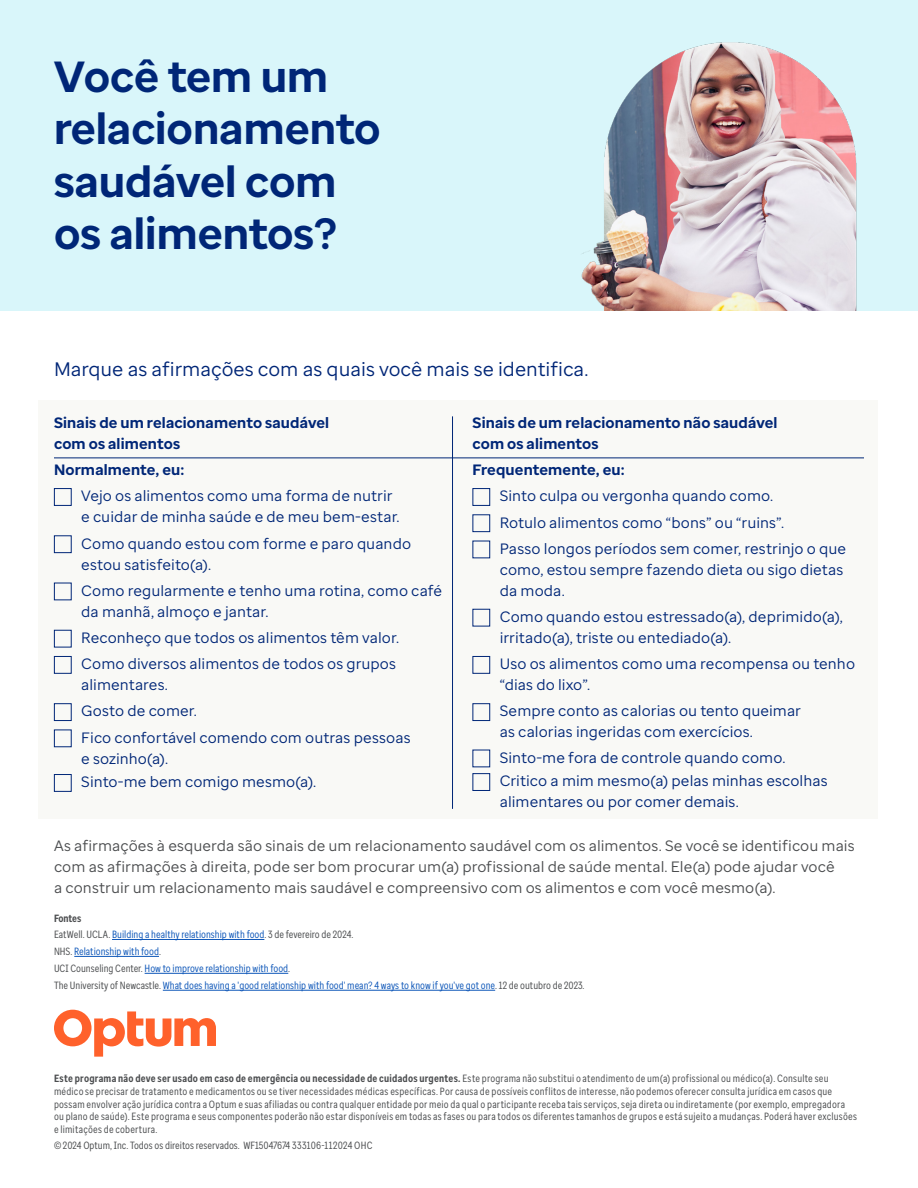
<style>
.page{position:relative;width:918px;height:1188px;background:#fff}
.page>*{position:absolute;margin:0;border:0;box-sizing:border-box;transform-origin:0 0}
.t1{font:700 43.5px/52.2px "Enterprise Sans";color:#002677}
.t2{font:19.5px "Enterprise Sans";color:#002677}
.Arial-Body{font:15px/21px "Enterprise Sans";letter-spacing:.005em;color:#002677}
.Body{font:15px/21px "Enterprise Sans";letter-spacing:.005em;color:#4b4d4f}
.Arial-Body-2{font:700 15px/21px "Enterprise Sans";letter-spacing:.01em;color:#002677}
.t3{font:10.5px/12.6px "Enterprise Sans Cond";letter-spacing:.02em;color:#4b4d4f}
.t4{font:10.5px "Enterprise Sans Cond";color:#0c55b8}
.t5{font:10.5px "Enterprise Sans Cond";color:#4b4d4f}
.t6{font:700 10.5px "Enterprise Sans Cond";letter-spacing:-.01em;color:#4b4d4f}
.s1{color:#4b4d4f}
.s2{font-weight:700}
</style>
<div class="page">
<div style="left:39px;top:401px;width:839px;height:418px;background:#f9f9f6"></div>
<div style="left:0;top:0;width:918px;height:310px;background:#d9f6fa"></div>
<svg style="left:54px;top:1010px;width:162px;height:47px"></svg>
<img style="left:581px;top:42px;width:276px;height:268px">
<div style="left:54px;top:488px;width:18px;height:18px;border:1px solid #002677"></div>
<div style="left:54px;top:535px;width:18px;height:18px;border:1px solid #002677"></div>
<div style="left:54px;top:583px;width:18px;height:17px;border:1px solid #002677"></div>
<div style="left:54px;top:630px;width:18px;height:17px;border:1px solid #002677"></div>
<div style="left:54px;top:656px;width:18px;height:18px;border:1px solid #002677"></div>
<div style="left:54px;top:703px;width:18px;height:18px;border:1px solid #002677"></div>
<div style="left:54px;top:730px;width:18px;height:17px;border:1px solid #002677"></div>
<div style="left:54px;top:774px;width:18px;height:18px;border:1px solid #002677"></div>
<div style="left:472px;top:488px;width:18px;height:18px;border:1px solid #002677"></div>
<div style="left:472px;top:514px;width:18px;height:18px;border:1px solid #002677"></div>
<div style="left:472px;top:541px;width:18px;height:17px;border:1px solid #002677"></div>
<div style="left:472px;top:656px;width:18px;height:18px;border:1px solid #002677"></div>
<div style="left:472px;top:703px;width:18px;height:18px;border:1px solid #002677"></div>
<div style="left:472px;top:750px;width:18px;height:17px;border:1px solid #002677"></div>
<div style="left:472px;top:773px;width:18px;height:18px;border:1px solid #002677"></div>
<hr style="left:54px;top:458px;width:810px;height:1px;background:#002677">
<hr style="left:452px;top:416px;width:1px;height:393px;background:#002677">
<hr style="left:112px;top:939px;width:152px;height:1px;background:#0c55b8">
<hr style="left:74px;top:956px;width:85px;height:1px;background:#0c55b8">
<hr style="left:145px;top:973px;width:143px;height:1px;background:#0c55b8">
<hr style="left:163px;top:990px;width:332px;height:1px;background:#0c55b8">
<p class="t1" style="left:54px;top:51px;width:328px">Você tem um relacionamento saudável com os alimentos?</p>
<p class="t2" style="left:54px;top:356px;width:536px">Marque as afirmações com as quais você mais se identifica.</p>
<p class="Arial-Body-2" style="left:54px;top:412px;width:277px">Sinais de um relacionamento saudável com os alimentos</p>
<p class="Arial-Body-2" style="left:54px;top:459px;width:132px">Normalmente, eu:</p>
<p class="Arial-Body" style="left:81px;top:485px;width:320px">Vejo os alimentos como uma forma de nutrir e cuidar de minha saúde e de meu bem-estar.</p>
<p class="Arial-Body" style="left:81px;top:533px;width:331px">Como quando estou com forme e paro quando estou satisfeito(a).</p>
<p class="Arial-Body" style="left:81px;top:580px;width:362px">Como regularmente e tenho uma rotina, como café da manhã, almoço e jantar.</p>
<p class="Arial-Body" style="left:81px;top:627px;width:319px">Reconheço que todos os alimentos têm valor.</p>
<p class="Arial-Body" style="left:81px;top:653px;width:316px">Como diversos alimentos de todos os grupos alimentares.</p>
<p class="Arial-Body" style="left:81px;top:701px;width:117px">Gosto de comer.</p>
<p class="Arial-Body" style="left:81px;top:727px;width:331px">Fico confortável comendo com outras pessoas e sozinho(a).</p>
<p class="Arial-Body" style="left:81px;top:771px;width:237px">Sinto-me bem comigo mesmo(a).</p>
<p class="Arial-Body-2" style="left:472px;top:412px;width:307px">Sinais de um relacionamento não saudável com os alimentos</p>
<p class="Arial-Body-2" style="left:472px;top:459px;width:154px">Frequentemente, eu:</p>
<p class="Arial-Body" style="left:500px;top:485px;width:275px">Sinto culpa ou vergonha quando como.</p>
<p class="Arial-Body" style="left:500px;top:512px;width:286px">Rotulo alimentos como “bons” ou “ruins”.</p>
<p class="Arial-Body" style="left:500px;top:538px;width:348px">Passo longos períodos sem comer, restrinjo o que como, estou sempre fazendo dieta ou sigo dietas da moda.</p>
<p class="Arial-Body" style="left:500px;top:606px;width:345px">Como quando estou estressado(a), deprimido(a), irritado(a), triste ou entediado(a).</p>
<p class="Arial-Body" style="left:500px;top:653px;width:357px">Uso os alimentos como uma recompensa ou tenho “dias do lixo”.</p>
<p class="Arial-Body" style="left:500px;top:701px;width:303px">Sempre conto as calorias ou tento queimar as calorias ingeridas com exercícios.</p>
<p class="Arial-Body" style="left:500px;top:747px;width:287px">Sinto-me fora de controle quando como.</p>
<p class="Arial-Body" style="left:500px;top:770px;width:329px">Critico a mim mesmo(a) pelas minhas escolhas alimentares ou por comer demais.</p>
<p class="Body" style="left:54px;top:835px;width:802px">As afirmações à esquerda são sinais de um relacionamento saudável com os alimentos. Se você se identificou mais com as afirmações à direita, pode ser bom procurar um(a) profissional de saúde mental. Ele(a) pode ajudar você<br>a construir um relacionamento mais saudável e compreensivo com os alimentos e com você mesmo(a).</p>
<p class="t6" style="left:54px;top:911px;width:29px">Fontes</p>
<p class="t4" style="left:54px;top:928px;width:301px"><span class="s1">EatWell. UCLA.</span> Building a healthy relationship with food<span class="s1">. 3 de fevereiro de 2024.</span></p>
<p class="t4" style="left:54px;top:945px;width:108px"><span class="s1">NHS.</span> Relationship with food<span class="s1">.</span></p>
<p class="t4" style="left:54px;top:962px;width:238px"><span class="s1">UCI Counseling Center.</span> How to improve relationship with food<span class="s1">.</span></p>
<p class="t4" style="left:54px;top:979px;width:532px"><span class="s1">The University of Newcastle.</span> What does having a 'good relationship with food' mean? 4 ways to know if you've got one<span class="s1">. 12 de outubro de 2023.</span></p>
<p class="t3" style="left:54px;top:1072px;width:805px"><span class="s2">Este programa não deve ser usado em caso de emergência ou necessidade de cuidados urgentes.</span> Este programa não substitui o atendimento de um(a) profissional ou médico(a). Consulte seu médico se precisar de tratamento e medicamentos ou se tiver necessidades médicas específicas. Por causa de possíveis conflitos de interesse, não podemos oferecer consulta jurídica em casos que possam envolver ação jurídica contra a Optum e suas afiliadas ou contra qualquer entidade por meio da qual o participante receba tais serviços, seja direta ou indiretamente (por exemplo, empregadora ou plano de saúde). Este programa e seus componentes poderão não estar disponíveis em todas as fases ou para todos os diferentes tamanhos de grupos e está sujeito a mudanças. Poderá haver exclusões e limitações de cobertura.</p>
<p class="t5" style="left:54px;top:1138px;width:320px">© 2024 Optum, Inc. Todos os direitos reservados. WF15047674 333106-112024 OHC</p>
</div>
